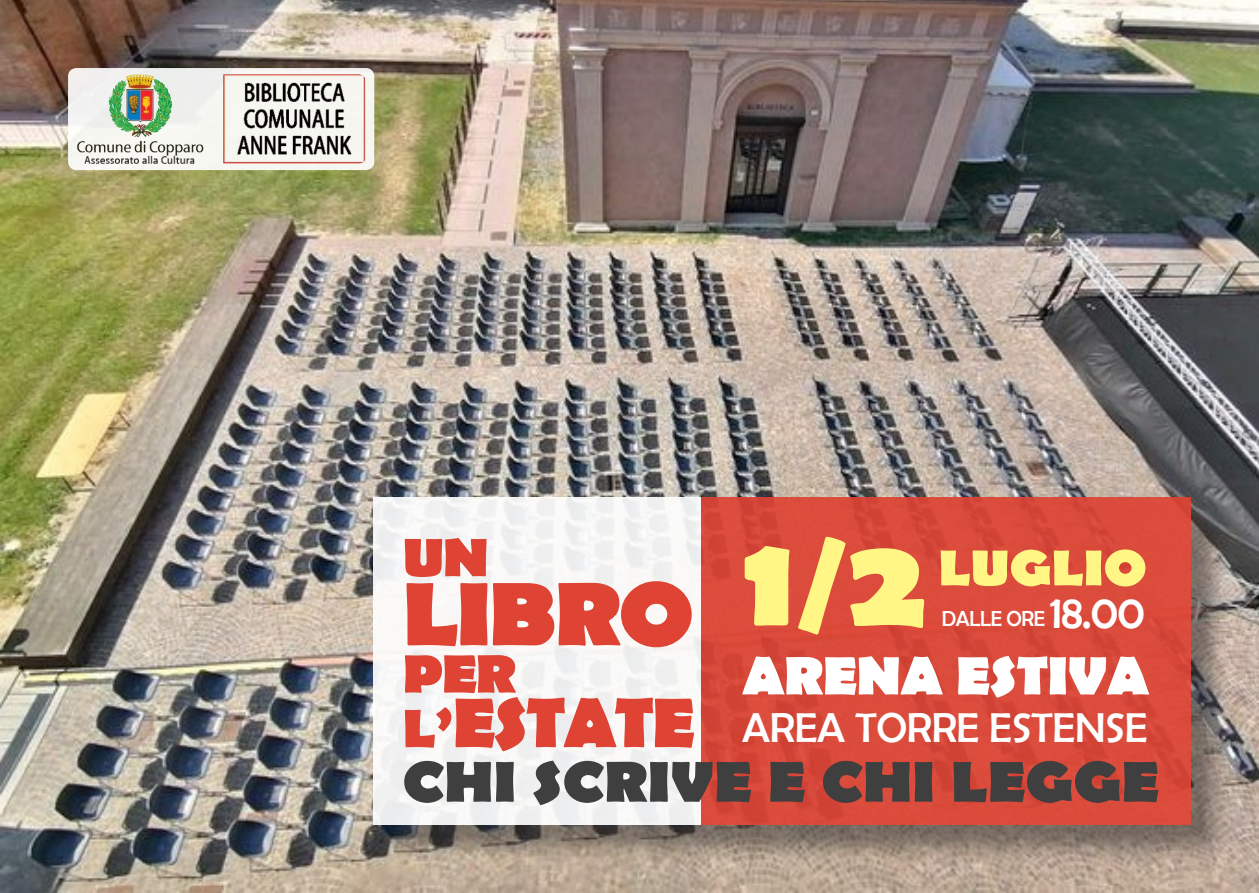
<style>
.page{position:relative;width:1259px;height:893px;background:#fff}
.page>*{position:absolute;margin:0;border:0;box-sizing:border-box;transform-origin:0 0}
.t1{font:700 127.2px "Berlin Sans FB";color:#fff685;scale:1.1 1}
.t2{font:700 90.9px "Berlin Sans FB";letter-spacing:-.025em;color:#de4333;scale:1.07 1}
.t3{font:700 70.8px "Berlin Sans FB";letter-spacing:-.025em;color:#de4333}
.t4{font:700 58.2px "Berlin Sans FB";color:#3f3f40;scale:1.1 1}
.t5{font:700 54.6px "Berlin Sans FB";letter-spacing:-.01em;color:#fff;scale:1.06 1}
.t6{font:700 54.6px "Berlin Sans FB";color:#de4333;scale:1.1 1}
.t7{font:700 51px "Berlin Sans FB";color:#fff685;scale:1.1 1}
.t8{font:42px "Berlin Sans FB";letter-spacing:-.01em;color:#fff}
.t9{font:21.9px "Berlin Sans FB";letter-spacing:-.02em;color:#fff}
.s1{font-size:54.6px}
.s2{font-size:47.4px}
</style>
<div class="page">
<img style="left:0;top:0;width:1259px;height:893px">
<div style="left:374px;top:497px;width:858px;height:369px;background:#231f20;opacity:.54"></div>
<div style="left:373px;top:498px;width:411px;height:327px;background:#f7f7f6"></div>
<div style="left:701px;top:498px;width:490px;height:327px;background:#db4b3b"></div>
<svg style="left:68px;top:68px;width:306px;height:102px"></svg>
<img style="left:76px;top:74px;width:290px;height:90px">
<p class="t1" style="left:742px;top:510px;width:167px">1/2</p>
<p class="t6" style="left:402px;top:527px;width:80px">UN</p>
<p class="t2" style="left:402px;top:563px;width:274px">LIBRO</p>
<p class="t6" style="left:402px;top:643px;width:105px">PER</p>
<p class="t3" style="left:402px;top:683px;width:293px"><span class="s1">L’</span>ESTATE</p>
<p class="t4" style="left:402px;top:749px;width:689px">CHI SCRIVE E CHI LEGGE</p>
<p class="t7" style="left:938px;top:539px;width:191px">LUGLIO</p>
<p class="t9" style="left:942px;top:606px;width:205px">DALLE ORE <span class="s2">18.00</span></p>
<p class="t5" style="left:742px;top:645px;width:385px">ARENA ESTIVA</p>
<p class="t8" style="left:742px;top:704px;width:407px">AREA TORRE ESTENSE</p>
</div>
